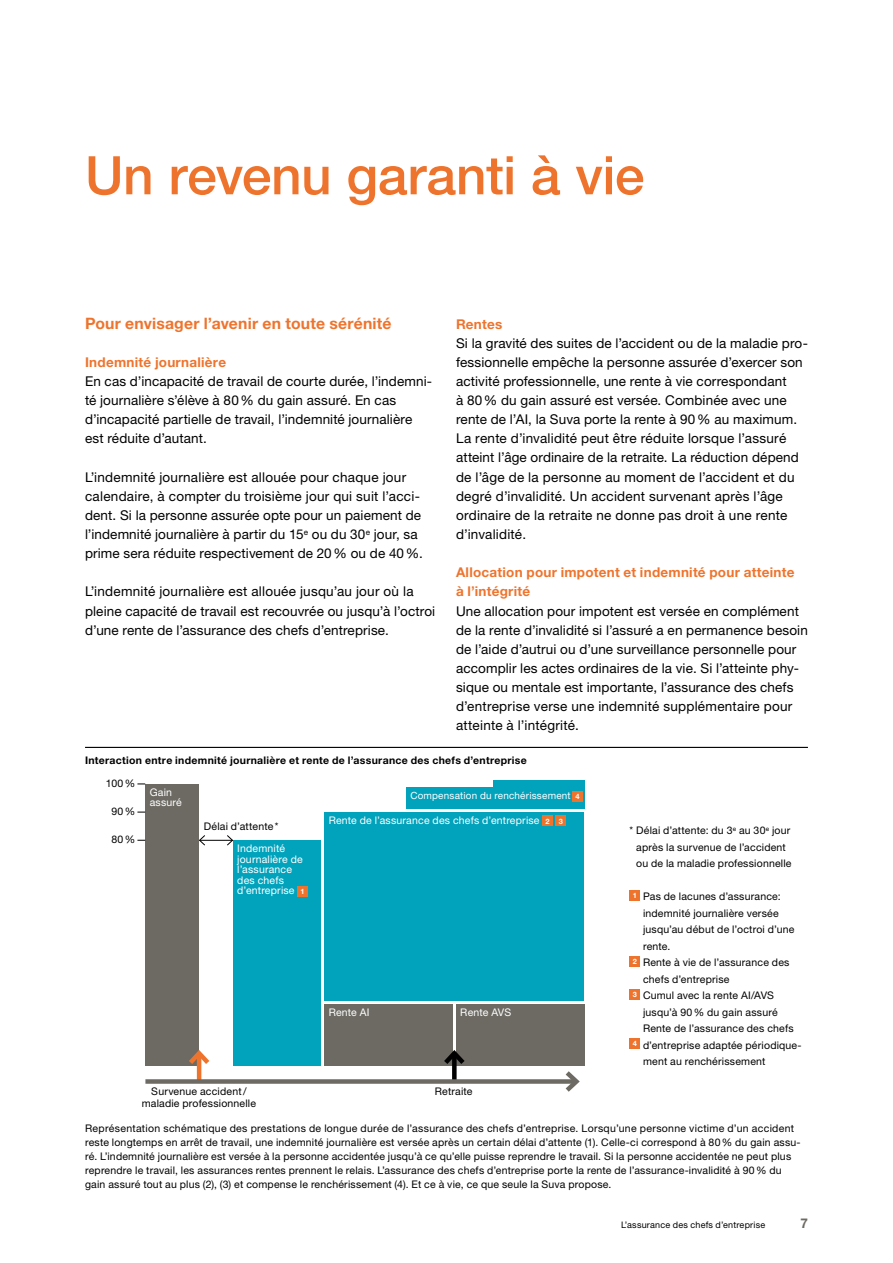
<style>
.page{position:relative;width:893px;height:1263px;background:#fff}
.page>*{position:absolute;margin:0;border:0;box-sizing:border-box;transform-origin:0 0}
.t1{font:500 53.25px "Helvetica Neue LT Std";letter-spacing:-.005em;color:#ee742d}
.t2{font:700 15.75px "Helvetica Neue LT Std";letter-spacing:.015em;color:#ee742d}
.t3{font:13.5px/19.2px "Helvetica Neue LT Std";letter-spacing:.01em;color:#000}
.t4{font:700 13.5px/19.2px "Helvetica Neue LT Std";letter-spacing:.02em;color:#ee742d}
.t5{font:700 13.5px "Helvetica Neue LT Std";color:#6d6a63}
.t6{font:10.5px/13.8px "Helvetica Neue LT Std";letter-spacing:.02em;color:#000}
.t7{font:10.5px/10.5px "Helvetica Neue LT Std";letter-spacing:.02em;color:#fff}
.t8{font:700 10.5px "Helvetica Neue LT Std";letter-spacing:.03em;color:#000}
.t9{font:9.9px "Helvetica Neue LT Std";letter-spacing:.02em;color:#fff}
.t10{font:9px "Helvetica Neue LT Std";letter-spacing:.025em;color:#000}
.t11{font:700 7.35px "Helvetica Neue LT Std";color:#fff}
</style>
<div class="page">
<hr style="left:85px;top:747px;width:723px;height:1px;background:#000">
<div style="left:630px;top:890px;width:10px;height:10px;background:#ee742d"></div>
<div style="left:630px;top:956px;width:10px;height:10px;background:#ee742d"></div>
<div style="left:630px;top:989px;width:10px;height:10px;background:#ee742d"></div>
<div style="left:630px;top:1038px;width:10px;height:11px;background:#ee742d"></div>
<div style="left:145px;top:784px;width:54px;height:281px;background:#6d6a63"></div>
<div style="left:233px;top:840px;width:88px;height:225px;background:#00a2bc"></div>
<div style="left:324px;top:812px;width:260px;height:188px;background:#00a2bc"></div>
<div style="left:324px;top:1004px;width:129px;height:61px;background:#6d6a63"></div>
<div style="left:456px;top:1004px;width:128px;height:61px;background:#6d6a63"></div>
<div style="left:406px;top:787px;width:178px;height:21px;background:#00a2bc"></div>
<div style="left:493px;top:781px;width:91px;height:10px;background:#00a2bc"></div>
<hr style="left:200px;top:840px;width:32px;height:1px;background:#000">
<svg style="left:199px;top:835px;width:7px;height:11px"></svg>
<svg style="left:226px;top:835px;width:7px;height:11px"></svg>
<div style="left:452px;top:1053px;width:5px;height:29px;background:#000"></div>
<svg style="left:439px;top:1050px;width:30px;height:19px"></svg>
<hr style="left:197px;top:1053px;width:4px;height:29px;background:#ee742d">
<svg style="left:184px;top:1050px;width:26px;height:19px"></svg>
<div style="left:145px;top:1079px;width:431px;height:5px;background:#6d6a63"></div>
<svg style="left:561px;top:1071px;width:19px;height:21px"></svg>
<div style="left:297px;top:886px;width:11px;height:10px;background:#ee742d"></div>
<div style="left:542px;top:816px;width:11px;height:10px;background:#ee742d"></div>
<div style="left:572px;top:791px;width:11px;height:10px;background:#ee742d"></div>
<div style="left:556px;top:816px;width:10px;height:10px;background:#ee742d"></div>
<h1 class="t1" style="left:85px;top:144px;width:561px">Un revenu garanti à vie</h1>
<p class="t2" style="left:85px;top:313px;width:308px">Pour envisager l’avenir en toute sérénité</p>
<p class="t4" style="left:85px;top:352px;width:143px">Indemnité journalière</p>
<p class="t3" style="left:85px;top:371px;width:349px">En cas d’incapacité de travail de courte durée, l’indemni&shy;té journalière s’élève à 80% du gain assuré. En cas d’incapacité partielle de travail, l’indemnité journalière est réduite d’autant.</p>
<p class="t3" style="left:85px;top:467px;width:339px">L’indemnité journalière est allouée pour chaque jour calendaire, à compter du troisième jour qui suit l’acci&shy;dent. Si la personne assurée opte pour un paiement de l’indemnité journalière à partir du 15<sup>e</sup> ou du 30<sup>e</sup> jour, sa prime sera réduite respectivement de 20% ou de 40%.</p>
<p class="t3" style="left:85px;top:582px;width:352px">L’indemnité journalière est allouée jusqu’au jour où la pleine capacité de travail est recouvrée ou jusqu’à l’octroi d’une rente de l’assurance des chefs d’entreprise.</p>
<p class="t4" style="left:456px;top:314px;width:48px">Rentes</p>
<p class="t3" style="left:456px;top:333px;width:353px">Si la gravité des suites de l’accident ou de la maladie pro&shy;fessionnelle empêche la personne assurée d’exercer son activité professionnelle, une rente à vie correspondant<br>à 80% du gain assuré est versée. Combinée avec une rente de l’AI, la Suva porte la rente à 90% au maximum.<br>La rente d’invalidité peut être réduite lorsque l’assuré atteint l’âge ordinaire de la retraite. La réduction dépend de l’âge de la personne au moment de l’accident et du degré d’invalidité. Un accident survenant après l’âge ordinaire de la retraite ne donne pas droit à une rente d’invalidité.</p>
<p class="t4" style="left:456px;top:562px;width:340px">Allocation pour impotent et indemnité pour atteinte à l’intégrité</p>
<p class="t3" style="left:456px;top:601px;width:353px">Une allocation pour impotent est versée en complément de la rente d’invalidité si l’assuré a en permanence besoin de l’aide d’autrui ou d’une surveillance personnelle pour accomplir les actes ordinaires de la vie. Si l’atteinte phy&shy;sique ou mentale est importante, l’assurance des chefs d’entreprise verse une indemnité supplémentaire pour atteinte à l’intégrité.</p>
<p class="t8" style="left:85px;top:754px;width:443px">Interaction entre indemnité journalière et rente de l’assurance des chefs d’entreprise</p>
<p class="t6" style="left:106px;top:776px;width:31px">100%</p>
<p class="t6" style="left:111px;top:804px;width:25px">90%</p>
<p class="t6" style="left:112px;top:833px;width:25px">80%</p>
<p class="t7" style="left:150px;top:786px;width:34px">Gain assuré</p>
<p class="t6" style="left:204px;top:820px;width:76px">Délai d’attente*</p>
<p class="t7" style="left:237px;top:843px;width:67px">Indemnité journalière de l’assurance des chefs d’entreprise</p>
<p class="t11" style="left:300px;top:887px;width:6px">1</p>
<p class="t9" style="left:410px;top:789px;width:162px">Compensation du renchérissement</p>
<p class="t11" style="left:575px;top:791px;width:6px">4</p>
<p class="t7" style="left:329px;top:814px;width:212px">Rente de l’assurance des chefs d’entreprise</p>
<p class="t11" style="left:545px;top:816px;width:6px">2</p>
<p class="t11" style="left:559px;top:816px;width:6px">3</p>
<p class="t7" style="left:329px;top:1007px;width:42px">Rente AI</p>
<p class="t7" style="left:460px;top:1007px;width:52px">Rente AVS</p>
<p class="t6" style="left:142px;top:1085px;width:116px;line-height:12px;text-align:center">Survenue accident/ maladie professionnelle</p>
<p class="t6" style="left:435px;top:1084px;width:39px">Retraite</p>
<p class="t6" style="left:636px;top:822px;width:157px;line-height:16.5px;text-indent:-7px">* Délai d’attente: du 3<sup>e</sup> au 30<sup>e</sup> jour après la survenue de l’accident ou de la maladie professionnelle</p>
<p class="t6" style="left:633px;top:889px;width:149px"><sup>1</sup> Pas de lacunes d’assurance:</p>
<p class="t6" style="left:643px;top:906px;width:137px">indemnité journalière versée</p>
<p class="t6" style="left:643px;top:922px;width:153px">jusqu’au début de l’octroi d’une</p>
<p class="t6" style="left:643px;top:939px;width:29px">rente.</p>
<p class="t6" style="left:633px;top:955px;width:158px"><sup>2</sup> Rente à vie de l’assurance des</p>
<p class="t6" style="left:643px;top:972px;width:88px">chefs d’entreprise</p>
<p class="t6" style="left:633px;top:988px;width:143px"><sup>3</sup> Cumul avec la rente AI/AVS</p>
<p class="t6" style="left:643px;top:1005px;width:136px">jusqu’à 90% du gain assuré</p>
<p class="t6" style="left:643px;top:1021px;width:152px">Rente de l’assurance des chefs</p>
<p class="t6" style="left:633px;top:1038px;width:170px"><sup>4</sup> d’entreprise adaptée périodique-</p>
<p class="t6" style="left:643px;top:1054px;width:124px">ment au renchérissement</p>
<p class="t6" style="left:85px;top:1121px;width:717px">Représentation schématique des prestations de longue durée de l’assurance des chefs d’entreprise. Lorsqu’une personne victime d’un accident reste longtemps en arrêt de travail, une indemnité journalière est versée après un certain délai d’attente (1). Celle-ci correspond à 80% du gain assu&shy;ré. L’indemnité journalière est versée à la personne accidentée jusqu’à ce qu’elle puisse reprendre le travail. Si la personne accidentée ne peut plus reprendre le travail, les assurances rentes prennent le relais. L’assurance des chefs d’entreprise porte la rente de l’assurance-invalidité à 90% du gain assuré tout au plus (2), (3) et compense le renchérissement (4). Et ce à vie, ce que seule la Suva propose.</p>
<p class="t10" style="left:621px;top:1219px;width:146px">L’assurance des chefs d’entreprise</p>
<p class="t5" style="left:800px;top:1215px;width:9px">7</p>
</div>
